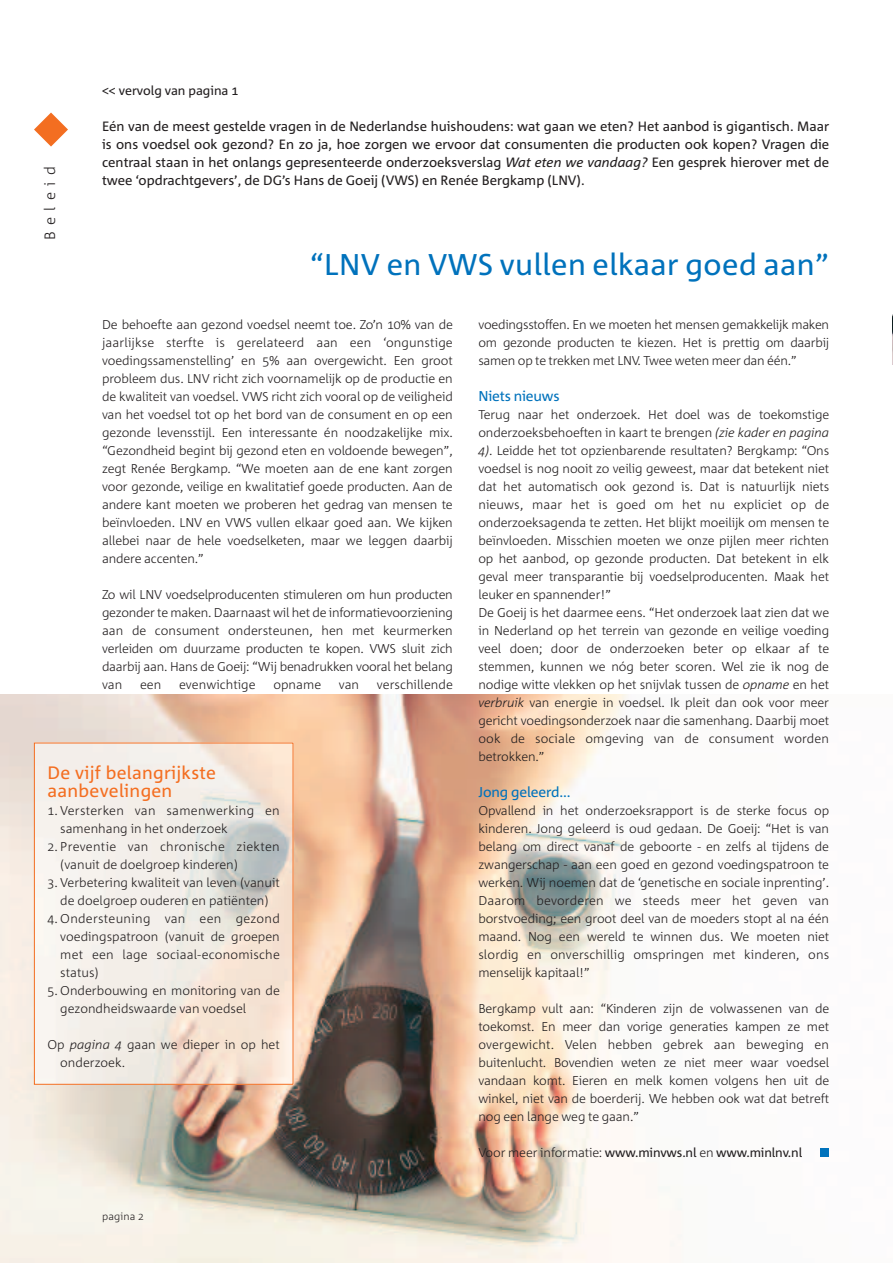
<style>
.page{position:relative;width:893px;height:1263px;background:#fff}
.page>*{position:absolute;margin:0;border:0;box-sizing:border-box;transform-origin:0 0}
.t1{font:30px "Agrofont Normaal";letter-spacing:.015em;color:#0072bc}
.t2{font:18px/18px "Agrofont Normaal";letter-spacing:.015em;color:#f36e21}
.t3{font:15px "Agrofont Mager";letter-spacing:.43em;color:#231f20}
.t4{font:14.25px "Agrofont Normaal";letter-spacing:-.01em;color:#0072bc}
.t5{font:13.5px/18px "Agrofont Normaal";color:#231f20;text-align:justify}
.t6{font:12.75px/18px "Agrofont Mager";letter-spacing:-.01em;color:#231f20;text-align:justify}
.t7{font:12.75px "Agrofont Normaal";letter-spacing:-.01em;color:#231f20}
.t8{font:10.5px "Agrofont Mager";letter-spacing:.015em;color:#231f20}
.s1{font-family:"Agrofont Normaal Cursief"}
.s2{font-family:"Agrofont Mager Cursief"}
.s3{font-family:"Agrofont Mager"}
</style>
<div class="page">
<img style="left:0;top:694px;width:821px;height:569px">
<img style="left:36px;top:745px;width:255px;height:338px">
<img style="left:892px;top:314px;width:1px;height:50px">
<svg style="left:34px;top:113px;width:34px;height:34px"></svg>
<div style="left:34px;top:743px;width:259px;height:342px;border:1px solid #f36e21"></div>
<div style="left:821px;top:1148px;width:8px;height:9px;background:#0072bc"></div>
<p class="t3" style="left:43px;top:240px;width:75px;rotate:-90deg">Beleid</p>
<p class="t7" style="left:102px;top:84px;width:138px">&lt;&lt; vervolg van pagina 1</p>
<p class="t5" style="left:102px;top:118px;width:729px">Eén van de meest gestelde vragen in de Nederlandse huishoudens: wat gaan we eten? Het aanbod is gigantisch. Maar is ons voedsel ook gezond? En zo ja, hoe zorgen we ervoor dat consumenten die producten ook kopen? Vragen die centraal staan in het onlangs gepresenteerde onderzoeksverslag <span class="s1">Wat eten we vandaag?</span> Een gesprek hierover met de twee ‘opdrachtgevers’, de DG’s Hans de Goeij (VWS) en Renée Bergkamp (LNV).</p>
<h1 class="t1" style="left:310px;top:250px;width:521px">“LNV en VWS vullen elkaar goed aan”</h1>
<p class="t6" style="left:102px;top:316px;width:352px">De behoefte aan gezond voedsel neemt toe. Zo’n 10% van de jaarlijkse sterfte is gerelateerd aan een ‘ongunstige voedingssamenstelling’ en 5% aan overgewicht. Een groot probleem dus. LNV richt zich voornamelijk op de productie en de kwaliteit van voedsel. VWS richt zich vooral op de veiligheid van het voedsel tot op het bord van de consument en op een gezonde levensstijl. Een interessante én noodzakelijke mix. “Gezondheid begint bij gezond eten en voldoende bewegen”, zegt Renée Bergkamp. “We moeten aan de ene kant zorgen voor gezonde, veilige en kwalitatief goede producten. Aan de andere kant moeten we proberen het gedrag van mensen te beïnvloeden. LNV en VWS vullen elkaar goed aan. We kijken allebei naar de hele voedselketen, maar we leggen daarbij andere accenten.”</p>
<p class="t6" style="left:102px;top:586px;width:352px">Zo wil LNV voedselproducenten stimuleren om hun producten gezonder te maken. Daarnaast wil het de informatievoorziening aan de consument ondersteunen, hen met keurmerken verleiden om duurzame producten te kopen. VWS sluit zich daarbij aan. Hans de Goeij: “Wij benadrukken vooral het belang van</p>
<p class="t6" style="left:140px;top:676px;width:23px">een</p>
<p class="t6" style="left:179px;top:676px;width:78px">evenwichtige</p>
<p class="t6" style="left:273px;top:676px;width:49px">opname</p>
<p class="t6" style="left:339px;top:676px;width:22px">van</p>
<p class="t6" style="left:377px;top:676px;width:77px">verschillende</p>
<h2 class="t2" style="left:48px;top:764px;width:170px">De vijf belangrijkste aanbevelingen</h2>
<p class="t6" style="left:60px;top:802px;width:221px;text-indent:-13px">1. Versterken van samenwerking en samenhang in het onderzoek</p>
<p class="t6" style="left:60px;top:838px;width:221px;text-indent:-13px">2. Preventie van chronische ziekten (vanuit de doelgroep kinderen)</p>
<p class="t6" style="left:48px;top:874px;width:234px;text-align:center">3. Verbetering kwaliteit van leven (vanuit de doelgroep ouderen en patiënten)</p>
<p class="t6" style="left:60px;top:910px;width:221px;text-indent:-13px">4. Ondersteuning van een gezond voedingspatroon (vanuit de groepen met een lage sociaal-economische status)</p>
<p class="t6" style="left:60px;top:982px;width:221px;text-indent:-13px">5. Onderbouwing en monitoring van de gezondheidswaarde van voedsel</p>
<p class="t6" style="left:60px;top:1036px;width:221px;text-indent:-13px">Op <span class="s2">pagina 4</span> gaan we dieper in op het onderzoek.</p>
<p class="t8" style="left:102px;top:1211px;width:43px">pagina 2</p>
<p class="t6" style="left:478px;top:316px;width:352px">voedingsstoffen. En we moeten het mensen gemakkelijk maken om gezonde producten te kiezen. Het is prettig om daarbij samen op te trekken met LNV. Twee weten meer dan één.”</p>
<p class="t4" style="left:478px;top:389px;width:83px">Niets nieuws</p>
<p class="t6" style="left:478px;top:406px;width:352px;text-align:left">Terug naar het onderzoek. Het doel was de toekomstige onderzoeksbehoeften in kaart te brengen <span class="s2">(zie kader en pagina 4)</span>. Leidde het tot opzienbarende resultaten? Bergkamp: “Ons voedsel is nog nooit zo veilig geweest, maar dat betekent niet dat het automatisch ook gezond is. Dat is natuurlijk niets nieuws, maar het is goed om het nu expliciet op de onderzoeksagenda te zetten. Het blijkt moeilijk om mensen te beïnvloeden. Misschien moeten we onze pijlen meer richten op het aanbod, op gezonde producten. Dat betekent in elk geval meer transparantie bij voedselproducenten. Maak het leuker en spannender!”<br>De Goeij is het daarmee eens. “Het onderzoek laat zien dat we in Nederland op het terrein van gezonde en veilige voeding veel doen; door de onderzoeken beter op elkaar af te stemmen, kunnen we nóg beter scoren. Wel zie ik nog de nodige witte vlekken op het snijvlak tussen de <span class="s2">opname</span> en het <span class="s2">verbruik</span> van energie in voedsel. Ik pleit dan ook voor meer gericht voedingsonderzoek naar die samenhang. Daarbij moet ook de sociale omgeving van de consument worden betrokken.”</p>
<p class="t4" style="left:478px;top:785px;width:94px">Jong geleerd...</p>
<p class="t6" style="left:478px;top:802px;width:352px">Opvallend in het onderzoeksrapport is de sterke focus op kinderen. Jong geleerd is oud gedaan. De Goeij: “Het is van belang om direct vanaf de geboorte - en zelfs al tijdens de zwangerschap - aan een goed en gezond voedingspatroon te werken. Wij noemen dat de ‘genetische en sociale inprenting’.<br>Daarom bevorderen we steeds meer het geven van borstvoeding; een groot deel van de moeders stopt al na één maand. Nog een wereld te winnen dus. We moeten niet slordig en onverschillig omspringen met kinderen, ons menselijk kapitaal!”</p>
<p class="t6" style="left:478px;top:1000px;width:352px">Bergkamp vult aan: “Kinderen zijn de volwassenen van de toekomst. En meer dan vorige generaties kampen ze met overgewicht. Velen hebben gebrek aan beweging en buitenlucht. Bovendien weten ze niet meer waar voedsel vandaan komt. Eieren en melk komen volgens hen uit de winkel, niet van de boerderij. We hebben ook wat dat betreft nog een lange weg te gaan.”</p>
<p class="t7" style="left:478px;top:1146px;width:325px"><span class="s3">Voor meer informatie:</span> www.minvws.nl <span class="s3">en</span> www.minlnv.nl</p>
</div>
